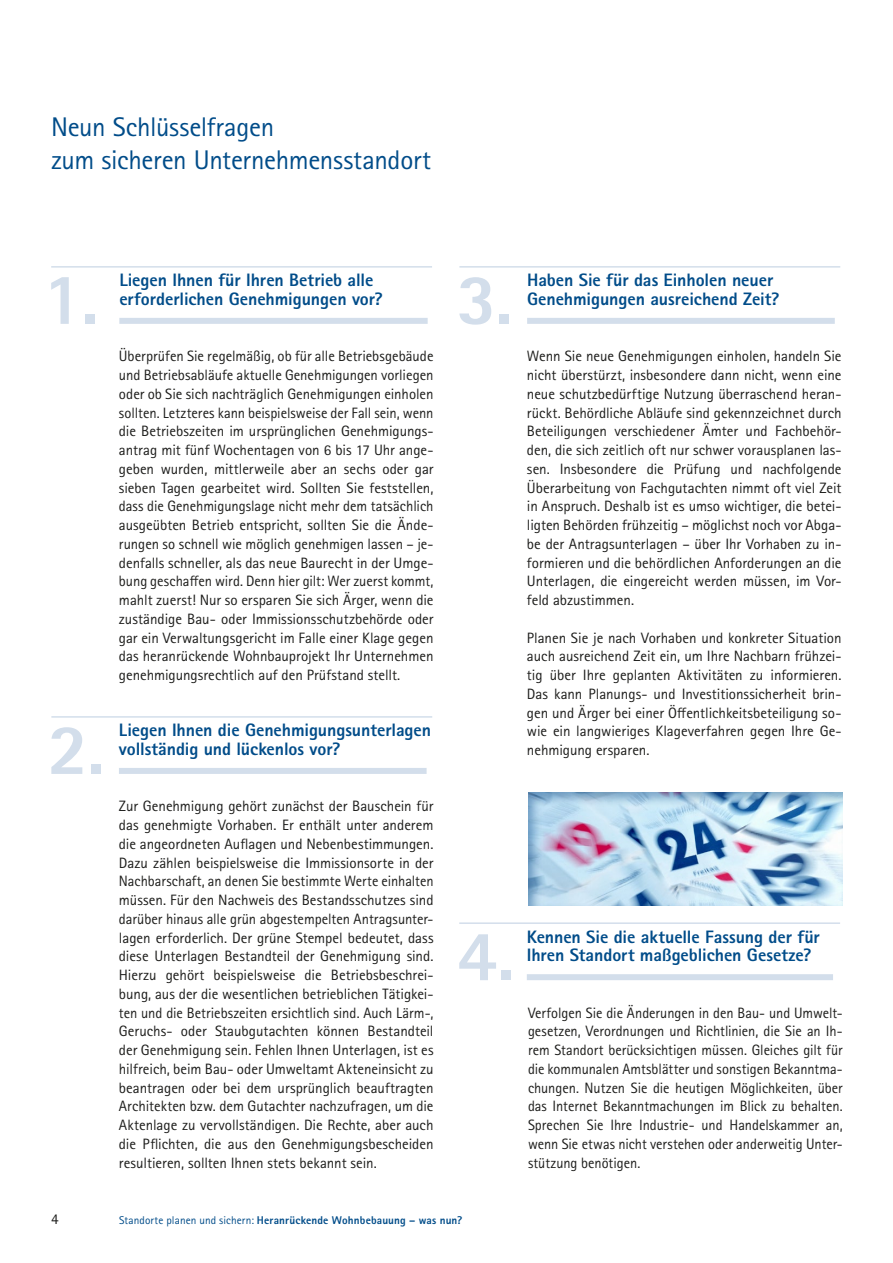
<style>
.page{position:relative;width:893px;height:1263px;background:#fff}
.page>*{position:absolute;margin:0;border:0;box-sizing:border-box;transform-origin:0 0}
.t1{font:800 72.3px "Rotis Sans Serif Pro";color:#d3deeb}
.t2{font:27px/33px "Rotis Sans Serif Pro";letter-spacing:-.01em;color:#004c89}
.t3{font:800 18px/18.8px "Rotis Sans Serif Pro";letter-spacing:-.005em;color:#004c89}
.t4{font:15px/18.8px "Rotis Sans Serif Pro";color:#1d1d1b;text-align:justify}
.t5{font:15px/18.8px "Rotis Sans Serif Pro";color:#1d1d1b;text-align:justify;scale:.96 1}
.t6{font:800 11.25px "Rotis Sans Serif Pro";letter-spacing:.015em;color:#004c89}
.s1{font-weight:400}
</style>
<div class="page">
<hr style="left:51px;top:266px;width:381px;height:2px;background:#d3deeb">
<div style="left:119px;top:318px;width:309px;height:6px;background:#d3deeb"></div>
<hr style="left:51px;top:716px;width:381px;height:2px;background:#d3deeb">
<div style="left:119px;top:768px;width:308px;height:6px;background:#d3deeb"></div>
<hr style="left:459px;top:922px;width:381px;height:2px;background:#d3deeb">
<div style="left:527px;top:974px;width:306px;height:6px;background:#d3deeb"></div>
<div style="left:526px;top:791px;width:317px;height:114px;background:#004c89;opacity:.45"></div>
<hr style="left:459px;top:266px;width:381px;height:2px;background:#d3deeb">
<div style="left:527px;top:318px;width:308px;height:6px;background:#d3deeb"></div>
<h2 class="t2" style="left:51px;top:111px;width:382px">Neun Schlüsselfragen<br>zum sicheren Unternehmensstandort</h2>
<h1 class="t1" style="left:43px;top:253px;width:57px">1.</h1>
<p class="t3" style="left:119px;top:271px;width:265px">Liegen Ihnen für Ihren Betrieb alle erforderlichen Genehmigungen vor?</p>
<p class="t4" style="left:119px;top:347px;width:316px">Überprüfen Sie regelmäßig, ob für alle Betriebsgebäude und Betriebsabläufe aktuelle Genehmigungen vorliegen oder ob Sie sich nachträglich Genehmigungen einholen sollten. Letzteres kann beispielsweise der Fall sein, wenn die Betriebszeiten im ursprünglichen Genehmigungs&shy;antrag mit fünf Wochentagen von 6 bis 17 Uhr ange&shy;geben wurden, mittlerweile aber an sechs oder gar sieben Tagen gearbeitet wird. Sollten Sie feststellen, dass die Genehmigungslage nicht mehr dem tatsächlich ausgeübten Betrieb entspricht, sollten Sie die Ände&shy;rungen so schnell wie möglich genehmigen lassen – je&shy;denfalls schneller, als das neue Baurecht in der Umge&shy;bung geschaffen wird. Denn hier gilt: Wer zuerst kommt, mahlt zuerst! Nur so ersparen Sie sich Ärger, wenn die zuständige Bau- oder Immissionsschutzbehörde oder gar ein Verwaltungsgericht im Falle einer Klage gegen das heranrückende Wohnbauprojekt Ihr Unternehmen genehmigungsrechtlich auf den Prüfstand stellt.</p>
<h1 class="t1" style="left:48px;top:703px;width:58px">2.</h1>
<p class="t3" style="left:119px;top:721px;width:314px">Liegen Ihnen die Genehmigungsunterlagen vollständig und lückenlos vor?</p>
<p class="t4" style="left:119px;top:797px;width:316px">Zur Genehmigung gehört zunächst der Bauschein für das genehmigte Vorhaben. Er enthält unter anderem die angeordneten Auflagen und Nebenbestimmungen.<br>Dazu zählen beispielsweise die Immissionsorte in der Nachbarschaft, an denen Sie bestimmte Werte einhalten müssen. Für den Nachweis des Bestandsschutzes sind darüber hinaus alle grün abgestempelten Antragsunter&shy;lagen erforderlich. Der grüne Stempel bedeutet, dass diese Unterlagen Bestandteil der Genehmigung sind.<br>Hierzu gehört beispielsweise die Betriebsbeschrei&shy;bung, aus der die wesentlichen betrieblichen Tätigkei&shy;ten und die Betriebszeiten ersichtlich sind. Auch Lärm-, Geruchs- oder Staubgutachten können Bestandteil der Genehmigung sein. Fehlen Ihnen Unterlagen, ist es hilfreich, beim Bau- oder Umweltamt Akteneinsicht zu beantragen oder bei dem ursprünglich beauftragten Architekten bzw. dem Gutachter nachzufragen, um die Aktenlage zu vervollständigen. Die Rechte, aber auch die Pflichten, die aus den Genehmigungsbescheiden resultieren, sollten Ihnen stets bekannt sein.</p>
<h1 class="t1" style="left:457px;top:253px;width:58px">3.</h1>
<p class="t3" style="left:527px;top:271px;width:254px">Haben Sie für das Einholen neuer<br>Genehmigungen ausreichend Zeit?</p>
<p class="t4" style="left:527px;top:347px;width:316px">Wenn Sie neue Genehmigungen einholen, handeln Sie nicht überstürzt, insbesondere dann nicht, wenn eine neue schutzbedürftige Nutzung überraschend heran&shy;rückt. Behördliche Abläufe sind gekennzeichnet durch Beteiligungen verschiedener Ämter und Fachbehör&shy;den, die sich zeitlich oft nur schwer vorausplanen las&shy;sen. Insbesondere die Prüfung und nachfolgende Überarbeitung von Fachgutachten nimmt oft viel Zeit in Anspruch. Deshalb ist es umso wichtiger, die betei&shy;ligten Behörden frühzeitig – möglichst noch vor Abga&shy;be der Antragsunterlagen – über Ihr Vorhaben zu in&shy;formieren und die behördlichen Anforderungen an die Unterlagen, die eingereicht werden müssen, im Vor&shy;feld abzustimmen.</p>
<p class="t4" style="left:527px;top:628px;width:316px">Planen Sie je nach Vorhaben und konkreter Situation auch ausreichend Zeit ein, um Ihre Nachbarn frühzei&shy;tig über Ihre geplanten Aktivitäten zu informieren.<br>Das kann Planungs- und Investitionssicherheit brin&shy;gen und Ärger bei einer Öffentlichkeitsbeteiligung so&shy;wie ein langwieriges Klageverfahren gegen Ihre Ge&shy;nehmigung ersparen.</p>
<h1 class="t1" style="left:457px;top:910px;width:59px">4.</h1>
<p class="t3" style="left:527px;top:927px;width:295px">Kennen Sie die aktuelle Fassung der für<br>Ihren Standort maßgeblichen Gesetze?</p>
<p class="t5" style="left:528px;top:1003px;width:329px">Verfolgen Sie die Änderungen in den Bau- und Umwelt&shy;gesetzen, Verordnungen und Richtlinien, die Sie an Ih&shy;rem Standort berücksichtigen müssen. Gleiches gilt für die kommunalen Amtsblätter und sonstigen Bekanntma&shy;chungen. Nutzen Sie die heutigen Möglichkeiten, über das Internet Bekanntmachungen im Blick zu behalten.<br>Sprechen Sie Ihre Industrie- und Handelskammer an, wenn Sie etwas nicht verstehen oder anderweitig Unter&shy;stützung benötigen.</p>
<p class="t4" style="left:51px;top:1209px;width:9px">4</p>
<p class="t6" style="left:119px;top:1213px;width:345px"><span class="s1">Standorte planen und sichern:</span> Heranrückende Wohnbebauung – was nun?</p>
</div>
